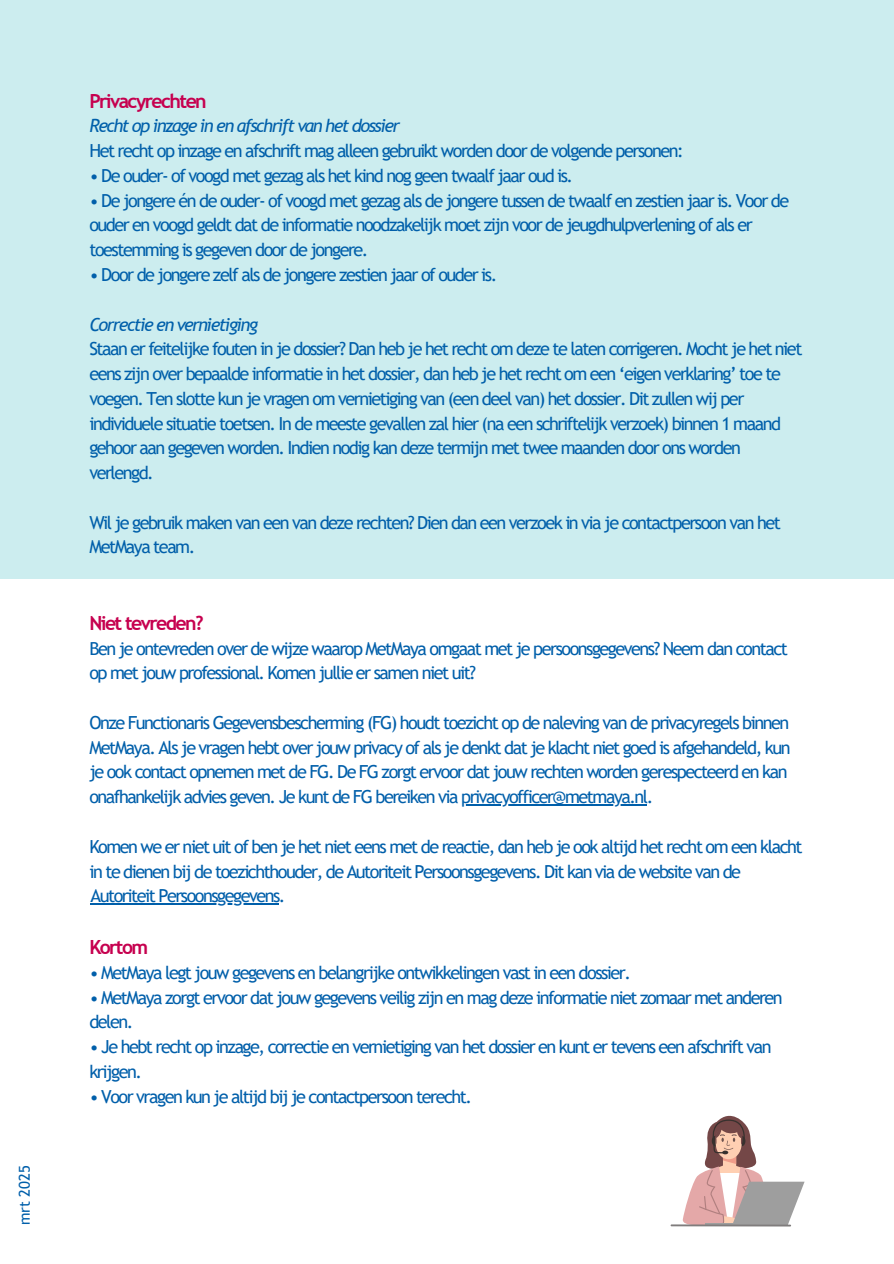
<style>
.page{position:relative;width:894px;height:1264px;background:#fff}
.page>*{position:absolute;margin:0;border:0;box-sizing:border-box;transform-origin:0 0}
.t1{font:700 19.5px "Trebuchet MS";letter-spacing:-.08em;color:#c6004f}
.t2{font:18px/24.8px "Trebuchet MS";letter-spacing:-.08em;color:#005faa}
.t3{font:15px "Trebuchet MS";color:#005faa}
.s1{font-style:italic}
</style>
<div class="page">
<div style="left:0;top:0;width:893px;height:1263px;background:#ccedef"></div>
<div style="left:0;top:579px;width:892px;height:684px;background:#fff"></div>
<hr style="left:461px;top:804px;width:185px;height:1px;background:#005faa">
<hr style="left:91px;top:903px;width:188px;height:1px;background:#005faa">
<svg style="left:682px;top:1115px;width:122px;height:111px"></svg>
<hr style="left:705px;top:1222px;width:83px;height:3px;background:#9e9e9e">
<hr style="left:670px;top:1224px;width:120px;height:2px;background:#807d7d">
<h1 class="t3" style="left:16px;top:1225px;width:62px;rotate:-90deg">mrt 2025</h1>
<h1 class="t1" style="left:89px;top:89px;width:119px">Privacyrechten</h1>
<h1 class="t2" style="left:89px;top:114px;width:595px"><span class="s1">Recht op inzage in en afschrift van het dossier<br></span>Het recht op inzage en afschrift mag alleen gebruikt worden door de volgende personen:</h1>
<h1 class="t2" style="left:89px;top:163px;width:485px">• De ouder- of voogd met gezag als het kind nog geen twaalf jaar oud is.</h1>
<h1 class="t2" style="left:89px;top:188px;width:701px">• De jongere én de ouder- of voogd met gezag als de jongere tussen de twaalf en zestien jaar is. Voor de ouder en voogd geldt dat de informatie noodzakelijk moet zijn voor de jeugdhulpverlening of als er toestemming is gegeven door de jongere.</h1>
<h1 class="t2" style="left:89px;top:262px;width:409px">• Door de jongere zelf als de jongere zestien jaar of ouder is.</h1>
<h1 class="t2" style="left:89px;top:312px;width:714px"><span class="s1">Correctie en vernietiging<br></span>Staan er feitelijke fouten in je dossier? Dan heb je het recht om deze te laten corrigeren. Mocht je het niet eens zijn over bepaalde informatie in het dossier, dan heb je het recht om een ‘eigen verklaring’ toe te voegen. Ten slotte kun je vragen om vernietiging van (een deel van) het dossier. Dit zullen wij per individuele situatie toetsen. In de meeste gevallen zal hier (na een schriftelijk verzoek) binnen 1 maand gehoor aan gegeven worden. Indien nodig kan deze termijn met twee maanden door ons worden verlengd.</h1>
<h1 class="t2" style="left:89px;top:510px;width:692px">Wil je gebruik maken van een van deze rechten? Dien dan een verzoek in via je contactpersoon van het<br>MetMaya team.</h1>
<h1 class="t1" style="left:89px;top:611px;width:116px">Niet tevreden?</h1>
<h1 class="t2" style="left:89px;top:636px;width:700px">Ben je ontevreden over de wijze waarop MetMaya omgaat met je persoonsgegevens? Neem dan contact op met jouw professional. Komen jullie er samen niet uit?</h1>
<h1 class="t2" style="left:89px;top:710px;width:702px">Onze Functionaris Gegevensbescherming (FG) houdt toezicht op de naleving van de privacyregels binnen MetMaya. Als je vragen hebt over jouw privacy of als je denkt dat je klacht niet goed is afgehandeld, kun je ook contact opnemen met de FG. De FG zorgt ervoor dat jouw rechten worden gerespecteerd en kan onafhankelijk advies geven. Je kunt de FG bereiken via privacyofficer@metmaya.nl.</h1>
<h1 class="t2" style="left:89px;top:834px;width:714px">Komen we er niet uit of ben je het niet eens met de reactie, dan heb je ook altijd het recht om een klacht in te dienen bij de toezichthouder, de Autoriteit Persoonsgegevens. Dit kan via de website van de</h1>
<p class="t2" style="left:91px;top:883px;width:196px">Autoriteit Persoonsgegevens.</p>
<p class="t1" style="left:89px;top:935px;width:60px">Kortom</p>
<p class="t2" style="left:89px;top:960px;width:543px">• MetMaya legt jouw gegevens en belangrijke ontwikkelingen vast in een dossier.</p>
<p class="t2" style="left:89px;top:984px;width:694px">• MetMaya zorgt ervoor dat jouw gegevens veilig zijn en mag deze informatie niet zomaar met anderen delen.</p>
<p class="t2" style="left:89px;top:1034px;width:683px">• Je hebt recht op inzage, correctie en vernietiging van het dossier en kunt er tevens een afschrift van krijgen.</p>
<p class="t2" style="left:89px;top:1083px;width:384px">• Voor vragen kun je altijd bij je contactpersoon terecht.</p>
</div>
